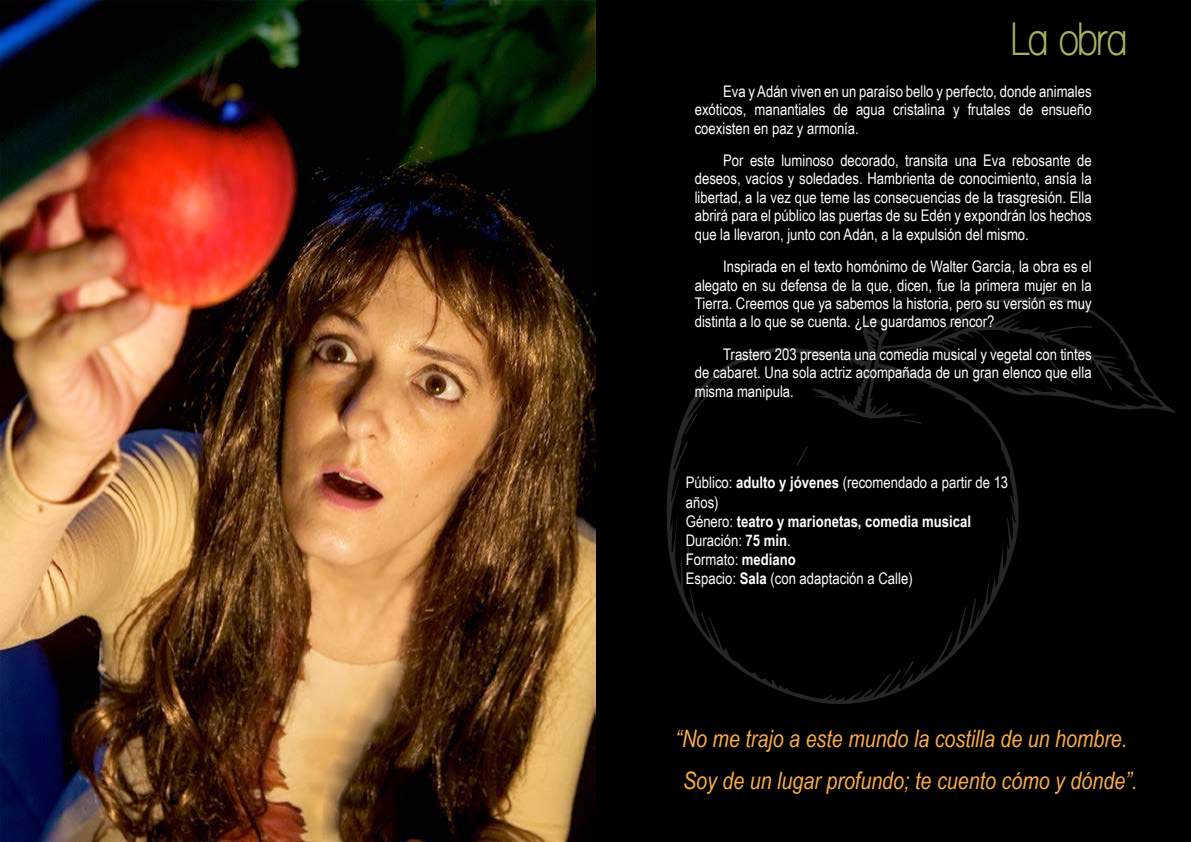
<style>
.page{position:relative;width:1191px;height:842px;background:#fff}
.page>*{position:absolute;margin:0;border:0;box-sizing:border-box;transform-origin:0 0}
.t1{font:700 condensed 48px "Walkway";color:#a8b25d}
.t2{font:italic 24px/41.8px "Arial Narrow";color:#fbac49;text-align:center}
.t3{font:16px/18.4px "Arial Narrow";color:#fff;text-align:justify}
.s1{font-weight:700}
</style>
<div class="page">
<div style="left:595px;top:0;width:596px;height:841px;background:#000"></div>
<svg style="left:666px;top:297px;width:510px;height:407px"></svg>
<svg style="left:687px;top:546px;width:2px;height:41px"></svg>
<svg style="left:900px;top:661px;width:14px;height:21px"></svg>
<svg style="left:685px;top:413px;width:12px;height:22px"></svg>
<svg style="left:796px;top:446px;width:11px;height:19px"></svg>
<svg style="left:904px;top:419px;width:17px;height:5px"></svg>
<svg style="left:723px;top:374px;width:15px;height:9px"></svg>
<svg style="left:1040px;top:342px;width:36px;height:43px"></svg>
<svg style="left:981px;top:334px;width:42px;height:43px"></svg>
<svg style="left:1046px;top:325px;width:46px;height:8px"></svg>
<svg style="left:954px;top:321px;width:16px;height:10px"></svg>
<img style="left:0;top:0;width:595px;height:841px">
<h1 class="t1" style="left:1012px;top:13px;width:116px">La obra</h1>
<p class="t3" style="left:694px;top:81px;width:398px;text-indent:28px">Eva y Adán viven en un paraíso bello y perfecto, donde animales exóticos, manantiales de agua cristalina y frutales de ensueño coexisten en paz y armonía.</p>
<p class="t3" style="left:694px;top:151px;width:398px;text-indent:28px">Por este luminoso decorado, transita una Eva rebosante de deseos, vacíos y soledades. Hambrienta de conocimiento, ansía la libertad, a la vez que teme las consecuencias de la trasgresión. Ella abrirá para el público las puertas de su Edén y expondrán los hechos que la llevaron, junto con Adán, a la expulsión del mismo.</p>
<p class="t3" style="left:694px;top:257px;width:398px;text-indent:28px">Inspirada en el texto homónimo de Walter García, la obra es el alegato en su defensa de la que, dicen, fue la primera mujer en la Tierra. Creemos que ya sabemos la historia, pero su versión es muy distinta a lo que se cuenta. ¿Le guardamos rencor?</p>
<p class="t3" style="left:694px;top:345px;width:398px;text-indent:28px">Trastero 203 presenta una comedia musical y vegetal con tintes de cabaret. Una sola actriz acompañada de un gran elenco que ella misma manipula.</p>
<p class="t3" style="left:686px;top:473px;width:324px;line-height:19.2px;text-align:left">Público: <span class="s1">adulto y jóvenes</span> (recomendado a partir de 13 años)<br>Género: <span class="s1">teatro y marionetas, comedia musical<br></span>Duración: <span class="s1">75 min</span>.<br>Formato: <span class="s1">mediano<br></span>Espacio: <span class="s1">Sala</span> (con adaptación a Calle)</p>
<h2 class="t2" style="left:675px;top:717px;width:463px">“No me trajo a este mundo la costilla de un hombre.<br>Soy de un lugar profundo; te cuento cómo y dónde”.</h2>
</div>
